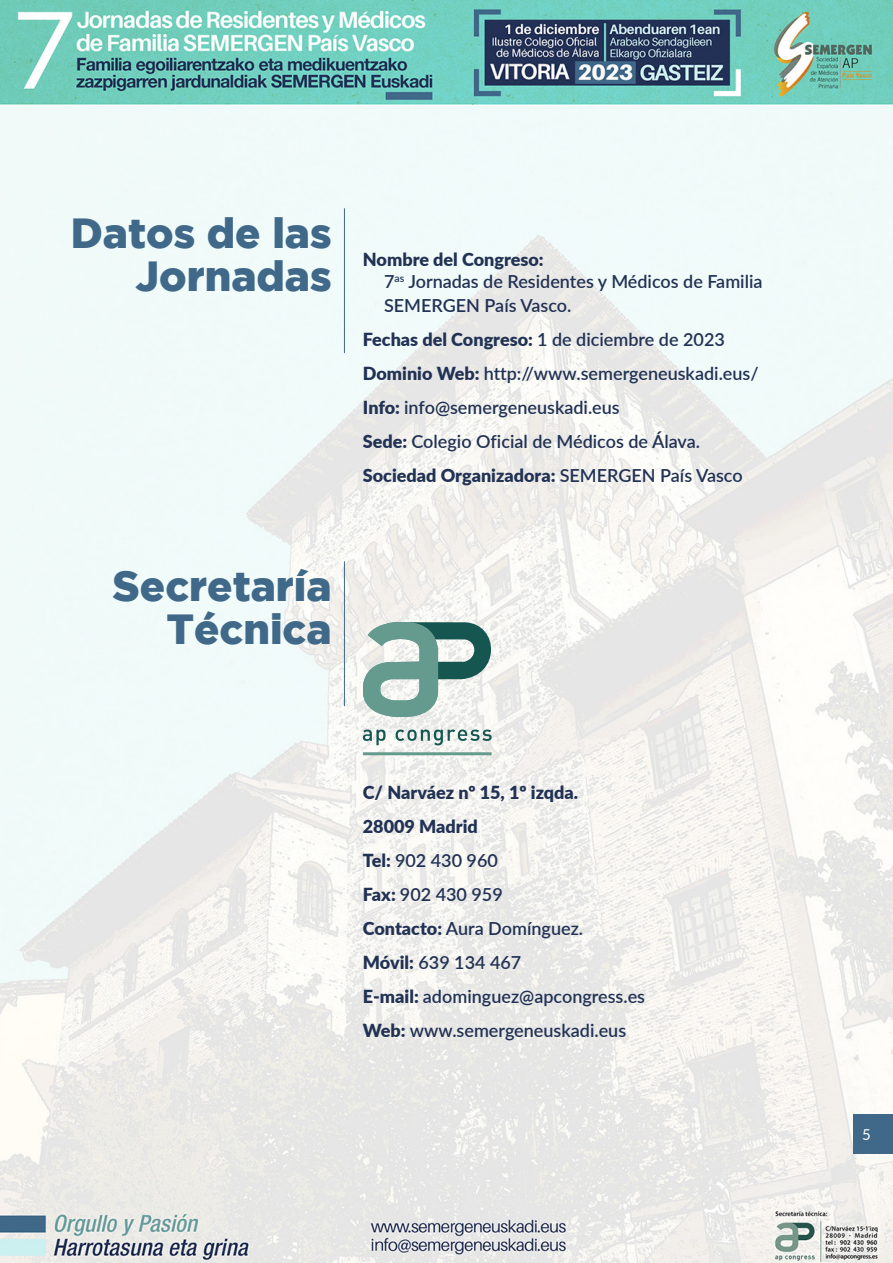
<style>
.page{position:relative;width:893px;height:1263px;background:#fff}
.page>*{position:absolute;margin:0;border:0;box-sizing:border-box;transform-origin:0 0}
.t1{font:900 42px/43.5px "Gotham";color:#406989;text-align:right}
.t2{font:600 18px/34px "Lato";color:#223254}
.t3{font:15px "Lato";color:#fff}
.s1{font-weight:900}
</style>
<div class="page">
<img style="left:0;top:0;width:893px;height:1263px">
<div style="left:853px;top:1114px;width:40px;height:39px;background:#406989"></div>
<hr style="left:344px;top:208px;width:1px;height:145px;background:#406989">
<hr style="left:344px;top:561px;width:1px;height:145px;background:#406989">
<hr style="left:363px;top:752px;width:129px;height:3px;background:#659b8f">
<svg style="left:363px;top:622px;width:138px;height:95px"></svg>
<svg style="left:363px;top:729px;width:23px;height:16px"></svg>
<svg style="left:396px;top:729px;width:96px;height:16px"></svg>
<h1 class="t1" style="left:71px;top:210px;width:262px">Datos de las<br>Jornadas</h1>
<p class="t2" style="left:384px;top:248px;width:380px;line-height:21.6px;text-indent:-21px"><span class="s1">Nombre del Congreso:<br></span>7<sup>as</sup> Jornadas de Residentes y Médicos de Familia</p>
<p class="t2" style="left:363px;top:287px;width:397px;text-indent:21px">SEMERGEN País Vasco.<br><span class="s1">Fechas del Congreso:</span> 1 de diciembre de 2023<br><span class="s1">Dominio Web:</span> http://www.semergeneuskadi.eus/ <span class="s1">Info:</span> info@semergeneuskadi.eus<br><span class="s1">Sede:</span> Colegio Oficial de Médicos de Álava.<br><span class="s1">Sociedad Organizadora:</span> SEMERGEN País Vasco</p>
<h1 class="t1" style="left:113px;top:563px;width:221px">Secretaría<br>Técnica</h1>
<p class="t2" style="left:363px;top:774px;width:284px"><span class="s1">C/ Narváez nº 15, 1º izqda.<br>28009 Madrid<br>Tel:</span> 902 430 960<br><span class="s1">Fax:</span> 902 430 959<br><span class="s1">Contacto:</span> Aura Domínguez.<br><span class="s1">Móvil:</span> 639 134 467<br><span class="s1">E-mail:</span> adominguez@apcongress.es<br><span class="s1">Web:</span> www.semergeneuskadi.eus</p>
<p class="t3" style="left:862px;top:1124px;width:10px">5</p>
</div>
